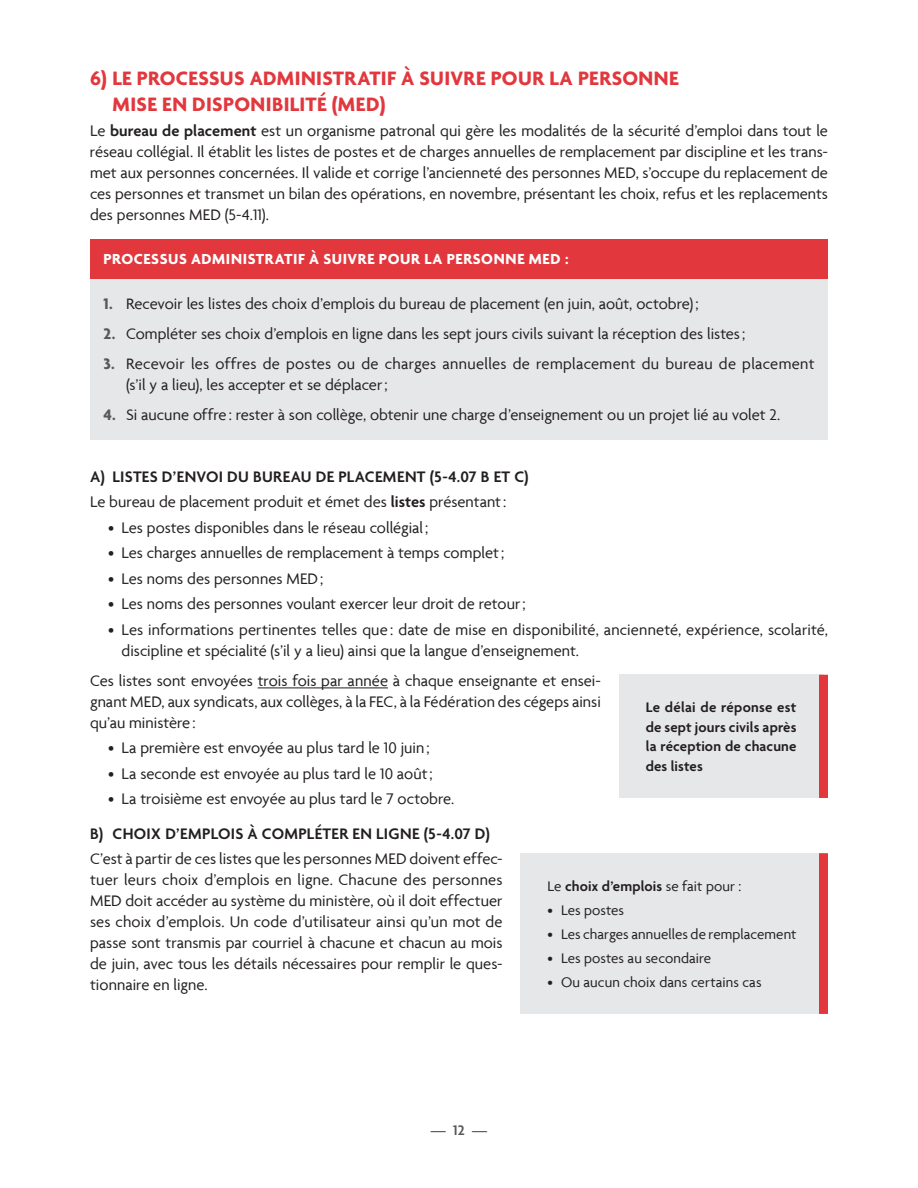
<style>
.page{position:relative;width:918px;height:1188px;background:#fff}
.page>*{position:absolute;margin:0;border:0;box-sizing:border-box;transform-origin:0 0}
.t1{font:700 21px/25.2px "Agenda";letter-spacing:.015em;color:#e1373d}
.t2{font:16.5px/21px "Agenda";color:#231f20;text-align:justify}
.t3{font:600 16.5px/25.5px "Agenda";letter-spacing:.015em;color:#231f20}
.t4{font:700 15.75px "Agenda";letter-spacing:.035em;color:#fff}
.t5{font:600 15px/19.5px "Agenda";letter-spacing:.005em;color:#231f20;text-align:justify}
.t6{font:15px "Agenda";letter-spacing:.005em;color:#231f20}
.t7{font:600 15px "Agenda";color:#57585a}
.s1{font-weight:600}
.s2{font-weight:700;color:#57585a}
.s3{font-weight:400}
</style>
<div class="page">
<hr style="left:258px;top:688px;width:130px;height:1px;background:#231f20">
<div style="left:90px;top:240px;width:738px;height:39px;background:#e1373d"></div>
<div style="left:90px;top:279px;width:738px;height:161px;background:#e6e7e9"></div>
<div style="left:619px;top:675px;width:205px;height:123px;background:#e6e7e9"></div>
<div style="left:819px;top:675px;width:9px;height:123px;background:#e1373d"></div>
<div style="left:520px;top:853px;width:304px;height:161px;background:#e6e7e9"></div>
<div style="left:819px;top:853px;width:9px;height:161px;background:#e1373d"></div>
<p class="t1" style="left:112px;top:67px;width:568px;text-indent:-22px">6) LE PROCESSUS ADMINISTRATIF À SUIVRE POUR LA PERSONNE<br>MISE EN DISPONIBILITÉ (MED)</p>
<p class="t2" style="left:90px;top:120px;width:740px">Le <span class="s1">bureau de placement</span> est un organisme patronal qui gère les modalités de la sécurité d’emploi dans tout le réseau collégial. Il établit les listes de postes et de charges annuelles de remplacement par discipline et les trans&shy;met aux personnes concernées. Il valide et corrige l’ancienneté des personnes MED, s’occupe du replacement de ces personnes et transmet un bilan des opérations, en novembre, présentant les choix, refus et les replacements des personnes MED (5-4.11).</p>
<p class="t4" style="left:104px;top:251px;width:467px">PROCESSUS ADMINISTRATIF À SUIVRE POUR LA PERSONNE MED :</p>
<p class="t2" style="left:104px;top:293px;width:597px"><span class="s2">1.</span> Recevoir les listes des choix d’emplois du bureau de placement (en juin, août, octobre) ;</p>
<p class="t2" style="left:104px;top:323px;width:643px"><span class="s2">2.</span> Compléter ses choix d’emplois en ligne dans les sept jours civils suivant la réception des listes;</p>
<p class="t2" style="left:126px;top:353px;width:690px;text-indent:-23px"><span class="s2">3.</span> Recevoir les offres de postes ou de charges annuelles de remplacement du bureau de placement (s’il y a lieu), les accepter et se déplacer;</p>
<p class="t2" style="left:104px;top:404px;width:678px"><span class="s2">4.</span> Si aucune offre : rester à son collège, obtenir une charge d’enseignement ou un projet lié au volet 2.</p>
<p class="t3" style="left:90px;top:465px;width:440px">A) LISTES D’ENVOI DU BUREAU DE PLACEMENT (5-4.07 B ET C)<br><span class="s3">Le bureau de placement produit et émet des</span> listes <span class="s3">présentant:</span></p>
<p class="t2" style="left:108px;top:517px;width:322px">• Les postes disponibles dans le réseau collégial ;</p>
<p class="t2" style="left:108px;top:542px;width:398px">• Les charges annuelles de remplacement à temps complet;</p>
<p class="t2" style="left:108px;top:567px;width:217px">• Les noms des personnes MED;</p>
<p class="t2" style="left:108px;top:593px;width:419px">• Les noms des personnes voulant exercer leur droit de retour;</p>
<p class="t2" style="left:122px;top:618px;width:708px;text-indent:-14px">• Les informations pertinentes telles que : date de mise en disponibilité, ancienneté, expérience, scolarité, discipline et spécialité (s’il y a lieu) ainsi que la langue d’enseignement.</p>
<p class="t2" style="left:90px;top:669px;width:512px">Ces listes sont envoyées trois fois par année à chaque enseignante et ensei&shy;gnant MED, aux syndicats, aux collèges, à la FEC, à la Fédération des cégeps ainsi qu’au ministère :</p>
<p class="t2" style="left:108px;top:737px;width:323px">• La première est envoyée au plus tard le 10 juin;</p>
<p class="t2" style="left:108px;top:762px;width:326px">• La seconde est envoyée au plus tard le 10 août;</p>
<p class="t2" style="left:108px;top:788px;width:348px">• La troisième est envoyée au plus tard le 7 octobre.</p>
<p class="t3" style="left:90px;top:822px;width:401px">B) CHOIX D’EMPLOIS À COMPLÉTER EN LIGNE (5-4.07 D)</p>
<p class="t2" style="left:90px;top:848px;width:414px">C’est à partir de ces listes que les personnes MED doivent effec&shy;tuer leurs choix d’emplois en ligne. Chacune des personnes MED doit accéder au système du ministère, où il doit effectuer ses choix d’emplois. Un code d’utilisateur ainsi qu’un mot de passe sont transmis par courriel à chacune et chacun au mois de juin, avec tous les détails nécessaires pour remplir le ques&shy;tionnaire en ligne.</p>
<p class="t5" style="left:646px;top:699px;width:152px">Le délai de réponse est de sept jours civils après la réception de chacune des listes</p>
<p class="t5" style="left:548px;top:877px;width:195px"><span class="s3">Le</span> choix d’emplois <span class="s3">se fait pour :</span></p>
<p class="t6" style="left:548px;top:901px;width:78px">• Les postes</p>
<p class="t6" style="left:548px;top:925px;width:251px">• Les charges annuelles de remplacement</p>
<p class="t6" style="left:548px;top:949px;width:165px">• Les postes au secondaire</p>
<p class="t6" style="left:548px;top:973px;width:216px">• Ou aucun choix dans certains cas</p>
<p class="t7" style="left:431px;top:1122px;width:58px">—12—</p>
</div>
